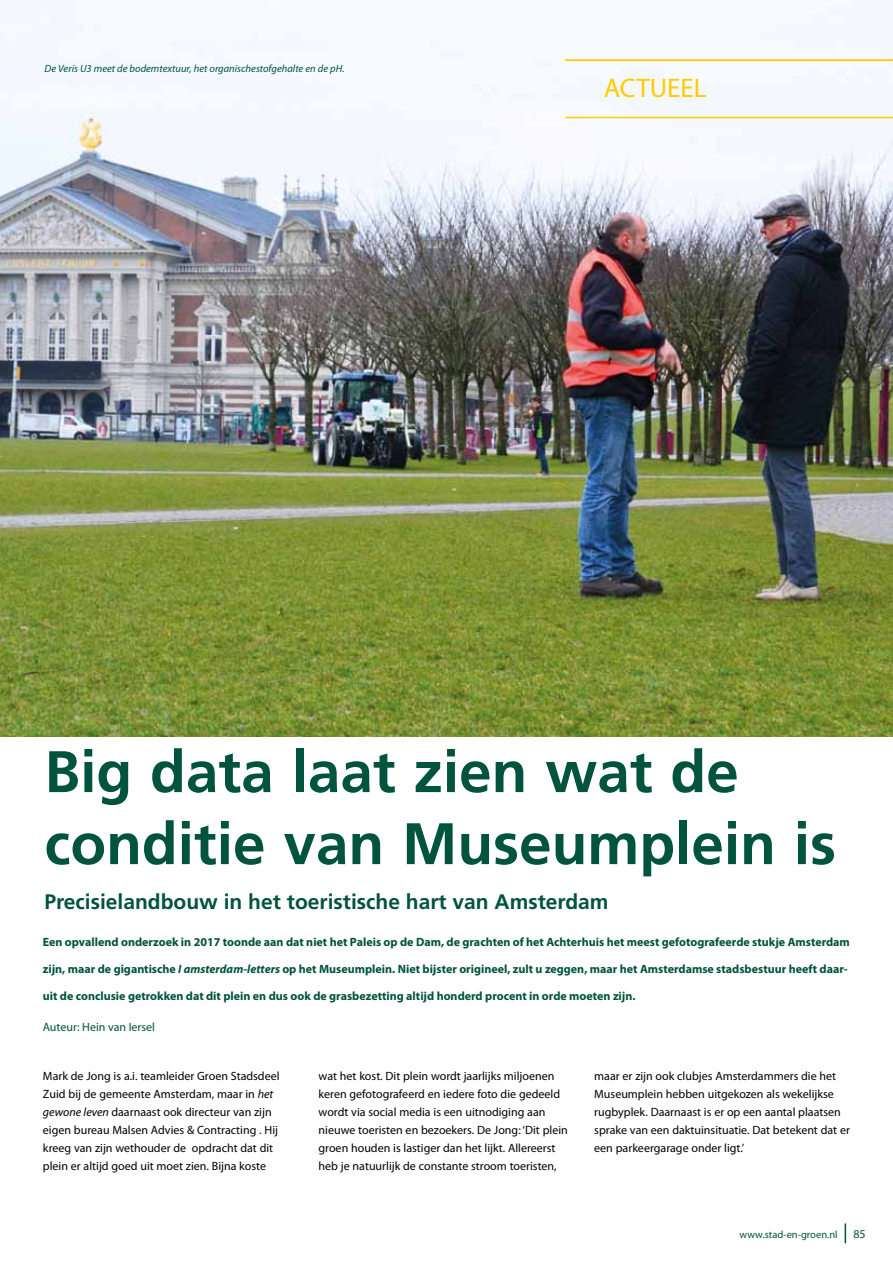
<style>
.page{position:relative;width:893px;height:1263px;background:#fff}
.page>*{position:absolute;margin:0;border:0;box-sizing:border-box;transform-origin:0 0}
.t1{font:700 58.5px/72px "Frutiger";color:#00533d}
.t2{font:27px "Myriad Pro";color:#fc0}
.t3{font:700 21px "Frutiger";color:#00533d}
.t4{font:12px/18px "Myriad Pro";color:#000}
.t5{font:700 12px "Myriad Pro";color:#00533d}
.t6{font:12px "Myriad Pro";color:#00533d}
.t7{font:italic 10.5px "Myriad Pro";color:#00533d}
.t8{font:10.5px "Myriad Pro";color:#00533d}
.s1{font-style:italic}
</style>
<div class="page">
<svg style="left:845px;top:1223px;width:1px;height:20px"></svg>
<img style="left:0;top:0;width:893px;height:736px">
<hr style="left:565px;top:117px;width:328px;height:1px;background:#fc0">
<hr style="left:565px;top:60px;width:328px;height:1px;background:#fc0">
<p class="t7" style="left:44px;top:62px;width:302px">De Veris U3 meet de bodemtextuur, het organischestofgehalte en de pH.</p>
<h2 class="t2" style="left:604px;top:71px;width:104px">ACTUEEL</h2>
<h1 class="t1" style="left:44px;top:735px;width:793px">Big data laat zien wat de conditie van Museumplein is</h1>
<h3 class="t3" style="left:44px;top:889px;width:566px">Precisielandbouw in het toeristische hart van Amsterdam</h3>
<p class="t5" style="left:43px;top:934px;width:809px">Een opvallend onderzoek in 2017 toonde aan dat niet het Paleis op de Dam, de grachten of het Achterhuis het meest gefotografeerde stukje Amsterdam</p>
<p class="t5" style="left:43px;top:961px;width:806px">zijn, maar de gigantische <span class="s1">I amsterdam-letters</span> op het Museumplein. Niet bijster origineel, zult u zeggen, maar het Amsterdamse stadsbestuur heeft daar-</p>
<p class="t5" style="left:43px;top:988px;width:594px">uit de conclusie getrokken dat dit plein en dus ook de grasbezetting altijd honderd procent in orde moeten zijn.</p>
<p class="t6" style="left:43px;top:1020px;width:114px">Auteur: Hein van Iersel</p>
<p class="t4" style="left:43px;top:1067px;width:238px">Mark de Jong is a.i. teamleider Groen Stadsdeel Zuid bij de gemeente Amsterdam, maar in <span class="s1">het gewone leven</span> daarnaast ook directeur van zijn eigen bureau Malsen Advies &amp; Contracting . Hij kreeg van zijn wethouder de opdracht dat dit plein er altijd goed uit moet zien. Bijna koste</p>
<p class="t4" style="left:319px;top:1067px;width:251px">wat het kost. Dit plein wordt jaarlijks miljoenen keren gefotografeerd en iedere foto die gedeeld wordt via social media is een uitnodiging aan nieuwe toeristen en bezoekers. De Jong: ‘Dit plein groen houden is lastiger dan het lijkt. Allereerst heb je natuurlijk de constante stroom toeristen,</p>
<p class="t4" style="left:594px;top:1067px;width:257px">maar er zijn ook clubjes Amsterdammers die het Museumplein hebben uitgekozen als wekelijkse rugbyplek. Daarnaast is er op een aantal plaatsen sprake van een daktuinsituatie. Dat betekent dat er een parkeergarage onder ligt.’</p>
<p class="t8" style="left:739px;top:1228px;width:100px">www.stad-en-groen.nl</p>
<p class="t6" style="left:853px;top:1226px;width:14px">85</p>
</div>
